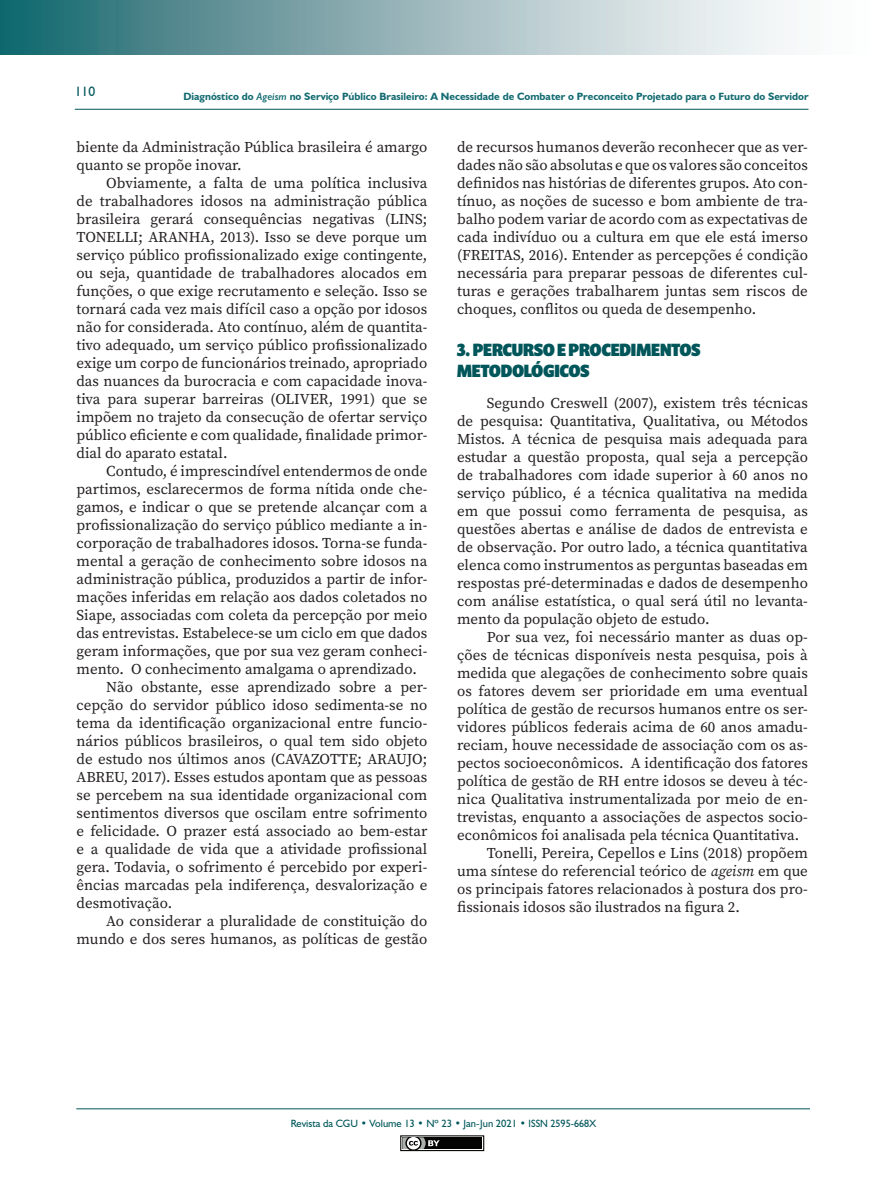
<style>
.page{position:relative;width:893px;height:1191px;background:#fff}
.page>*{position:absolute;margin:0;border:0;box-sizing:border-box;transform-origin:0 0}
.TÍTULO_DUAS_COLUNAS{font:900 18px/21px "Prenton RP Cond";color:#00565a}
.TEXTO_DUAS_COLUNAS{font:15px/18px "Source Serif Variable";color:#231f20;text-align:justify}
.t1{font:13.5px "Humanist 521 BT";color:#00565a}
.t2{font:700 10.5px "Humanist 521 BT";color:#136b71}
.t3{font:10.5px "Humanist 521 BT";color:#00565a}
.s1{font-family:"Gill Sans";font-weight:600;font-style:italic}
.s2{font-style:italic}
</style>
<div class="page">
<svg style="left:0;top:0;width:784px;height:54px;background:#8eb1b5"></svg>
<hr style="left:75px;top:109px;width:733px;height:1px;background:#00565a">
<hr style="left:76px;top:1108px;width:734px;height:1px;background:#00565a">
<div style="left:400px;top:1135px;width:84px;height:16px;border:1px solid #040503"></div>
<div style="left:402px;top:1137px;width:80px;height:12px;background:#040503"></div>
<svg style="left:400px;top:1135px;width:40px;height:16px"></svg>
<p class="t1" style="left:75px;top:83px;width:22px">110</p>
<p class="t2" style="left:183px;top:90px;width:627px">Diagnóstico do <span class="s1">Ageism</span> no Serviço Público Brasileiro: A Necessidade de Combater o Preconceito Projetado para o Futuro do Servidor</p>
<p class="TEXTO_DUAS_COLUNAS" style="left:77px;top:138px;width:352px">biente da Administração Pública brasileira é amargo quanto se propõe inovar.</p>
<p class="TEXTO_DUAS_COLUNAS" style="left:77px;top:174px;width:352px;text-indent:30px">Obviamente, a falta de uma política inclusiva de trabalhadores idosos na administração pública brasileira gerará consequências negativas (LINS; TONELLI; ARANHA, 2013). Isso se deve porque um serviço público profissionalizado exige contingente, ou seja, quantidade de trabalhadores alocados em funções, o que exige recrutamento e seleção. Isso se tornará cada vez mais difícil caso a opção por idosos não for considerada. Ato contínuo, além de quantita&shy;tivo adequado, um serviço público profissionalizado exige um corpo de funcionários treinado, apropriado das nuances da burocracia e com capacidade inova&shy;tiva para superar barreiras (OLIVER, 1991) que se impõem no trajeto da consecução de ofertar serviço público eficiente e com qualidade, finalidade primor&shy;dial do aparato estatal.</p>
<p class="TEXTO_DUAS_COLUNAS" style="left:77px;top:462px;width:352px;text-indent:30px">Contudo, é imprescindível entendermos de onde partimos, esclarecermos de forma nítida onde che&shy;gamos, e indicar o que se pretende alcançar com a profissionalização do serviço público mediante a in&shy;corporação de trabalhadores idosos. Torna-se funda&shy;mental a geração de conhecimento sobre idosos na administração pública, produzidos a partir de infor&shy;mações inferidas em relação aos dados coletados no Siape, associadas com coleta da percepção por meio das entrevistas. Estabelece-se um ciclo em que dados geram informações, que por sua vez geram conheci&shy;mento. O conhecimento amalgama o aprendizado.</p>
<p class="TEXTO_DUAS_COLUNAS" style="left:77px;top:678px;width:352px;text-indent:30px">Não obstante, esse aprendizado sobre a per&shy;cepção do servidor público idoso sedimenta-se no tema da identificação organizacional entre funcio&shy;nários públicos brasileiros, o qual tem sido objeto de estudo nos últimos anos (CAVAZOTTE; ARAUJO; ABREU, 2017). Esses estudos apontam que as pessoas se percebem na sua identidade organizacional com sentimentos diversos que oscilam entre sofrimento e felicidade. O prazer está associado ao bem-estar e a qualidade de vida que a atividade profissional gera. Todavia, o sofrimento é percebido por experi&shy;ências marcadas pela indiferença, desvalorização e desmotivação.</p>
<p class="TEXTO_DUAS_COLUNAS" style="left:77px;top:912px;width:352px;text-align:right">Ao considerar a pluralidade de constituição do mundo e dos seres humanos, as políticas de gestão</p>
<p class="TEXTO_DUAS_COLUNAS" style="left:457px;top:138px;width:352px">de recursos humanos deverão reconhecer que as ver&shy;dades não são absolutas e que os valores são conceitos definidos nas histórias de diferentes grupos. Ato con&shy;tínuo, as noções de sucesso e bom ambiente de tra&shy;balho podem variar de acordo com as expectativas de cada indivíduo ou a cultura em que ele está imerso (FREITAS, 2016). Entender as percepções é condição necessária para preparar pessoas de diferentes cul&shy;turas e gerações trabalharem juntas sem riscos de choques, conflitos ou queda de desempenho.</p>
<p class="TÍTULO_DUAS_COLUNAS" style="left:457px;top:339px;width:245px">3. PERCURSO E PROCEDIMENTOS<br>METODOLÓGICOS</p>
<p class="TEXTO_DUAS_COLUNAS" style="left:457px;top:394px;width:352px;text-indent:30px">Segundo Creswell (2007), existem três técnicas de pesquisa: Quantitativa, Qualitativa, ou Métodos Mistos. A técnica de pesquisa mais adequada para estudar a questão proposta, qual seja a percepção de trabalhadores com idade superior à 60 anos no serviço público, é a técnica qualitativa na medida em que possui como ferramenta de pesquisa, as questões abertas e análise de dados de entrevista e de observação. Por outro lado, a técnica quantitativa elenca como instrumentos as perguntas baseadas em respostas pré-determinadas e dados de desempenho com análise estatística, o qual será útil no levanta&shy;mento da população objeto de estudo.</p>
<p class="TEXTO_DUAS_COLUNAS" style="left:457px;top:628px;width:352px;text-indent:30px">Por sua vez, foi necessário manter as duas op&shy;ções de técnicas disponíveis nesta pesquisa, pois à medida que alegações de conhecimento sobre quais os fatores devem ser prioridade em uma eventual política de gestão de recursos humanos entre os ser&shy;vidores públicos federais acima de 60 anos amadu&shy;reciam, houve necessidade de associação com os as&shy;pectos socioeconômicos. A identificação dos fatores política de gestão de RH entre idosos se deveu à téc&shy;nica Qualitativa instrumentalizada por meio de en&shy;trevistas, enquanto a associações de aspectos socio&shy;econômicos foi analisada pela técnica Quantitativa.</p>
<p class="TEXTO_DUAS_COLUNAS" style="left:457px;top:844px;width:352px;text-indent:30px">Tonelli, Pereira, Cepellos e Lins (2018) propõem uma síntese do referencial teórico de <span class="s2">ageism</span> em que os principais fatores relacionados à postura dos pro&shy;fissionais idosos são ilustrados na figura 2.</p>
<p class="t3" style="left:291px;top:1116px;width:307px">Revista da CGU • Volume 13 • Nº 23 • Jan-Jun 2021 • ISSN 2595-668X</p>
</div>
